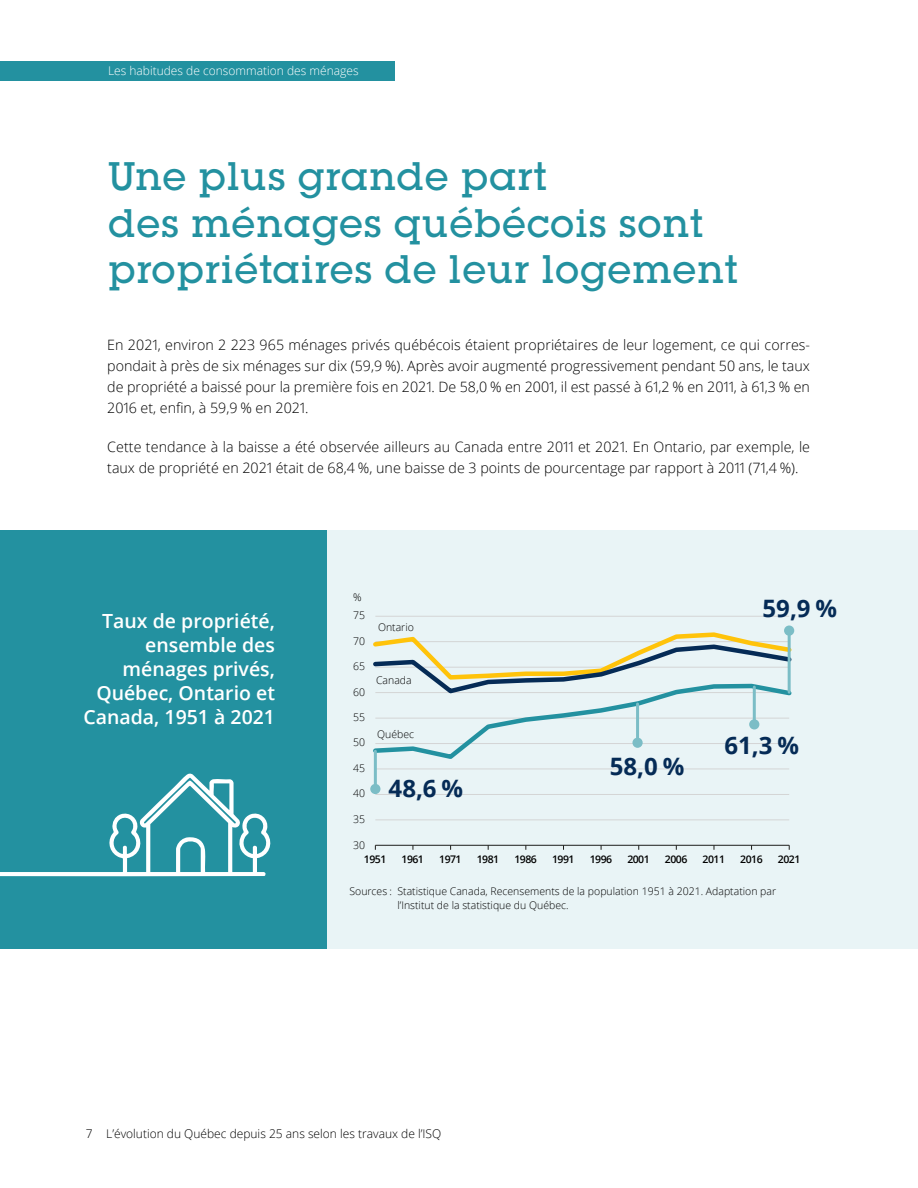
<style>
.page{position:relative;width:918px;height:1188px;background:#fff}
.page>*{position:absolute;margin:0;border:0;box-sizing:border-box;transform-origin:0 0}
.Titre_01{font:500 39px/46.8px "Lubalin Graph Std";letter-spacing:.02em;color:#2391a0}
.t1{font:700 24px "Open Sans";color:#052b56}
.Exergue{font:600 19.5px/24px "Open Sans";color:#fff;text-align:right}
.Texte_courant{font:300 14.25px/21px "Open Sans";color:#000;text-align:justify}
.t2{font:300 12px "Open Sans";color:#000}
.t3{font:300 12px "Open Sans";color:#fff}
.Notes_-_générales___sources{font:300 10.5px/13.5px "Open Sans";color:#000}
.t4{font:600 10.5px "Open Sans";letter-spacing:-.05em;color:#000}
</style>
<div class="page">
<div style="left:0;top:61px;width:395px;height:20px;background:#2391a0"></div>
<div style="left:0;top:531px;width:327px;height:418px;background:#2391a0"></div>
<div style="left:327px;top:531px;width:591px;height:418px;background:#e9f4f6"></div>
<hr style="left:375px;top:616px;width:414px;height:1px;background:#d4d5d5">
<hr style="left:375px;top:769px;width:414px;height:1px;background:#d4d5d5">
<hr style="left:375px;top:794px;width:414px;height:1px;background:#d4d5d5">
<hr style="left:375px;top:820px;width:414px;height:1px;background:#d4d5d5">
<hr style="left:375px;top:845px;width:414px;height:1px;background:#1d1d1b">
<svg style="left:373px;top:630px;width:422px;height:132px"></svg>
<svg style="left:0;top:773px;width:271px;height:103px"></svg>
<hr style="left:788px;top:631px;width:3px;height:61px;background:#7bbdc6">
<div style="left:784px;top:626px;width:10px;height:10px;background:#7bbdc6;border-radius:50%"></div>
<hr style="left:753px;top:687px;width:3px;height:37px;background:#7bbdc6">
<div style="left:749px;top:719px;width:10px;height:10px;background:#7bbdc6;border-radius:50%"></div>
<hr style="left:636px;top:704px;width:3px;height:39px;background:#7bbdc6">
<div style="left:632px;top:738px;width:11px;height:10px;background:#7bbdc6;border-radius:50%"></div>
<hr style="left:374px;top:751px;width:3px;height:38px;background:#7bbdc6">
<div style="left:370px;top:784px;width:10px;height:10px;background:#7bbdc6;border-radius:50%"></div>
<p class="t3" style="left:108px;top:62px;width:252px">Les habitudes de consommation des ménages</p>
<h2 class="Titre_01" style="left:108px;top:152px;width:631px">Une plus grande part<br>des ménages québécois sont propriétaires de leur logement</h2>
<p class="Texte_courant" style="left:107px;top:334px;width:704px">En 2021, environ 2 223 965 ménages privés québécois étaient propriétaires de leur logement, ce qui corres&shy;pondait à près de six ménages sur dix (59,9 %). Après avoir augmenté progressivement pendant 50 ans, le taux de propriété a baissé pour la première fois en 2021. De 58,0 % en 2001, il est passé à 61,2 % en 2011, à 61,3 % en 2016 et, enfin, à 59,9 % en 2021.</p>
<p class="Texte_courant" style="left:107px;top:436px;width:704px">Cette tendance à la baisse a été observée ailleurs au Canada entre 2011 et 2021. En Ontario, par exemple, le taux de propriété en 2021 était de 68,4 %, une baisse de 3 points de pourcentage par rapport à 2011 (71,4 %).</p>
<p class="Exergue" style="left:83px;top:609px;width:193px">Taux de propriété, ensemble des ménages privés,<br>Québec, Ontario et<br>Canada, 1951 à 2021</p>
<p class="Notes_-_générales___sources" style="left:353px;top:590px;width:10px">%</p>
<p class="Notes_-_générales___sources" style="left:353px;top:608px;width:13px">75</p>
<p class="Notes_-_générales___sources" style="left:353px;top:634px;width:13px">70</p>
<p class="Notes_-_générales___sources" style="left:353px;top:659px;width:13px">65</p>
<p class="Notes_-_générales___sources" style="left:353px;top:685px;width:13px">60</p>
<p class="Notes_-_générales___sources" style="left:353px;top:710px;width:13px">55</p>
<p class="Notes_-_générales___sources" style="left:353px;top:736px;width:13px">50</p>
<p class="Notes_-_générales___sources" style="left:353px;top:761px;width:13px">45</p>
<p class="Notes_-_générales___sources" style="left:353px;top:786px;width:13px">40</p>
<p class="Notes_-_générales___sources" style="left:353px;top:812px;width:13px">35</p>
<p class="Notes_-_générales___sources" style="left:353px;top:838px;width:13px">30</p>
<p class="Notes_-_générales___sources" style="left:378px;top:620px;width:37px">Ontario</p>
<p class="Notes_-_générales___sources" style="left:376px;top:673px;width:37px">Canada</p>
<p class="Notes_-_générales___sources" style="left:377px;top:727px;width:38px">Québec</p>
<p class="t1" style="left:389px;top:771px;width:76px">48,6 %</p>
<p class="t1" style="left:763px;top:591px;width:76px">59,9 %</p>
<p class="t1" style="left:610px;top:749px;width:76px">58,0 %</p>
<p class="t1" style="left:725px;top:728px;width:76px">61,3 %</p>
<p class="t4" style="left:364px;top:852px;width:24px">1951</p>
<p class="t4" style="left:402px;top:852px;width:24px">1961</p>
<p class="t4" style="left:439px;top:852px;width:24px">1971</p>
<p class="t4" style="left:477px;top:852px;width:24px">1981</p>
<p class="t4" style="left:514px;top:852px;width:24px">1986</p>
<p class="t4" style="left:552px;top:852px;width:24px">1991</p>
<p class="t4" style="left:590px;top:852px;width:24px">1996</p>
<p class="t4" style="left:627px;top:852px;width:24px">2001</p>
<p class="t4" style="left:665px;top:852px;width:24px">2006</p>
<p class="t4" style="left:703px;top:852px;width:24px">2011</p>
<p class="t4" style="left:740px;top:852px;width:24px">2016</p>
<p class="t4" style="left:778px;top:852px;width:24px">2021</p>
<p class="Notes_-_générales___sources" style="left:398px;top:884px;width:380px;text-indent:-48px">Sources : Statistique Canada, Recensements de la population 1951 à 2021. Adaptation par l’Institut de la statistique du Québec.</p>
<p class="t2" style="left:86px;top:1125px;width:357px">7 L’évolution du Québec depuis 25 ans selon les travaux de l’ISQ</p>
</div>
